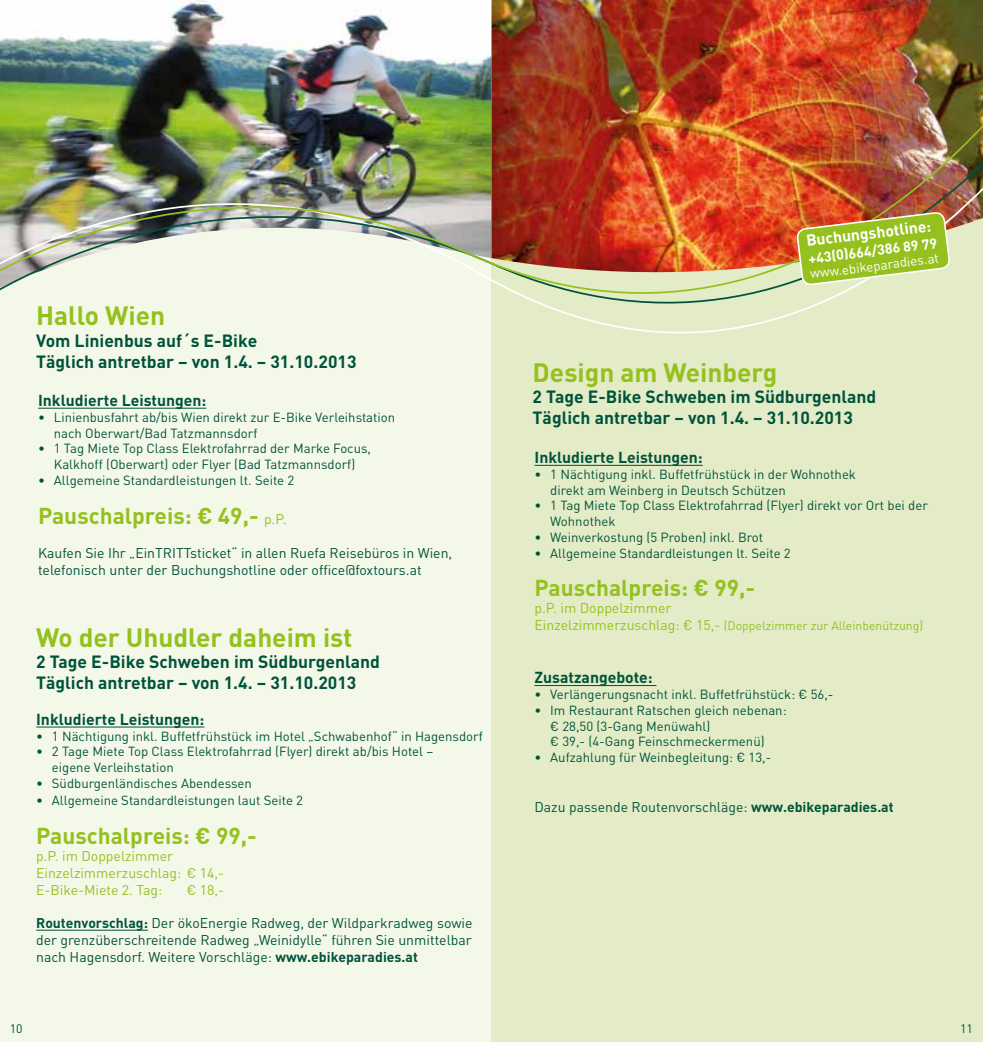
<style>
.page{position:relative;width:983px;height:1042px;background:#fff}
.page>*{position:absolute;margin:0;border:0;box-sizing:border-box;transform-origin:0 0}
.t1{font:700 26.25px "DIN";color:#95c11f}
.t2{font:700 22.75px "DIN";color:#95c11f}
.t3{font:700 17.5px/21px "DIN";color:#00533b}
.t4{font:700 15.75px "DIN";color:#00533b}
.t5{font:700 15.75px "DIN";color:#fff}
.t6{font:700 14.17px "DIN";color:#fff}
.t7{font:14px/16.8px "DIN";color:#00533b}
.t8{font:14px/16.8px "DIN";color:#95c11f}
.t9{font:13.3px "DIN";color:#fff}
.t10{font:13.12px/15.8px "DIN";color:#00533b}
.t11{font:12.25px "DIN";color:#95c11f}
.t12{font:12.25px "DIN";color:#00533b}
.s1{font-weight:400;font-size:14px}
.s2{font-weight:700}
.s3{font-size:14px}
</style>
<div class="page">
<div style="left:0;top:0;width:491px;height:1042px;background:#f4f8e9"></div>
<div style="left:491px;top:0;width:491px;height:1042px;background:#e3ecc6"></div>
<hr style="left:36px;top:726px;width:168px;height:1px;background:#00533b">
<hr style="left:36px;top:930px;width:112px;height:1px;background:#00533b">
<img style="left:0;top:0;width:982px;height:466px">
<svg style="left:0;top:410px;width:982px;height:10px"></svg>
<img style="left:0;top:41px;width:982px;height:369px">
<hr style="left:534px;top:465px;width:168px;height:1px;background:#00533b">
<hr style="left:534px;top:685px;width:122px;height:1px;background:#00533b">
<svg style="left:796px;top:212px;width:153px;height:73px;background:#aabb3f"></svg>
<h1 class="t1" style="left:36px;top:298px;width:130px">Hallo Wien</h1>
<h3 class="t3" style="left:36px;top:330px;width:322px">Vom Linienbus auf´s E-Bike<br>Täglich antretbar – von 1.4. – 31.10.2013</h3>
<p class="t4" style="left:38px;top:390px;width:170px">I nkludierte Leistungen:</p>
<p class="t10" style="left:54px;top:409px;width:343px;text-indent:-16px">• Linienbusfahrt ab/bis Wien direkt zur E-Bike Verleihstation nach Oberwart/Bad Tatzmannsdorf</p>
<p class="t10" style="left:38px;top:440px;width:334px;text-align:center">• 1 Tag Miete Top Class Elektrofahrrad der Marke Focus,<br>Kalkhoff (Oberwart) oder Flyer (Bad Tatzmannsdorf)</p>
<p class="t10" style="left:38px;top:472px;width:258px">• Allgemeine Standardleistungen lt. Seite 2</p>
<h2 class="t2" style="left:38px;top:501px;width:250px">Pauschalpreis: € 49,- <span class="s1">p.P.</span></h2>
<p class="t7" style="left:38px;top:544px;width:415px">Kaufen Sie I hr „EinTRITTsticket“ in allen Ruefa Reisebüros in Wien, telefonisch unter der Buchungshotline oder office@foxtours.at</p>
<h1 class="t1" style="left:36px;top:620px;width:317px">Wo der Uhudler daheim ist</h1>
<h3 class="t3" style="left:36px;top:650px;width:345px">2 Tage E-Bike Schweben im Südburgenland<br>Täglich antretbar – von 1.4. – 31.10.2013</h3>
<p class="t4" style="left:36px;top:709px;width:170px">I nkludierte Leistungen:</p>
<p class="t10" style="left:36px;top:728px;width:448px">• 1 Nächtigung inkl. Buffetfrühstück im Hotel „Schwabenhof“ in Hagensdorf</p>
<p class="t10" style="left:52px;top:743px;width:383px;text-indent:-16px">• 2 Tage Miete Top Class Elektrofahrrad (Flyer) direkt ab/bis H otel – eigene Verleihstation</p>
<p class="t10" style="left:36px;top:775px;width:217px">• Südburgenländisches Abendessen</p>
<p class="t10" style="left:36px;top:792px;width:268px">• Allgemeine Standardleistungen laut Seite 2</p>
<h2 class="t2" style="left:36px;top:821px;width:222px">Pauschalpreis: € 99,-</h2>
<p class="t8" style="left:36px;top:847px;width:189px">p.P. im Doppelzimmer<br>Einzelzimmerzuschlag: € 14,-<br>E-Bike-Miete 2. Tag:</p>
<p class="t8" style="left:187px;top:881px;width:39px">€ 18,-</p>
<p class="t7" style="left:36px;top:914px;width:437px;text-align:justify"><span class="s2">Routenvorschlag:</span> Der ökoEnergie Radweg, der Wildparkradweg sowie der grenzüberschreitende Radweg „Weinidylle“ führen Sie unmittelbar nach H agensdorf. Weitere Vorschläge: <span class="s2">www.ebikeparadies.at</span></p>
<p class="t5" style="left:804px;top:230px;width:127px;rotate:-7deg">Buchungshotline:</p>
<p class="t6" style="left:807px;top:249px;width:131px;rotate:-7deg">+43(0)664/386 89 79</p>
<p class="t9" style="left:809px;top:265px;width:131px;rotate:-7deg">www.ebikeparadies.at</p>
<h1 class="t1" style="left:532px;top:355px;width:246px">Design am Weinberg</h1>
<h3 class="t3" style="left:532px;top:385px;width:345px">2 Tage E-Bike Schweben im Südburgenland<br>Täglich antretbar – von 1.4. – 31.10.2013</h3>
<p class="t4" style="left:534px;top:447px;width:170px">I nkludierte Leistungen:</p>
<p class="t10" style="left:550px;top:466px;width:307px;text-indent:-16px">• 1 Nächtigung inkl. Buffetfrühstück in der Wohnothek direkt am Weinberg in Deutsch Schützen</p>
<p class="t10" style="left:550px;top:497px;width:379px;text-indent:-16px">• 1 Tag Miete Top Class Elektrofahrrad (Flyer) direkt vor Ort bei der<br>Wohnothek</p>
<p class="t10" style="left:534px;top:529px;width:230px">• Weinverkostung (5 Proben) inkl. Brot</p>
<p class="t10" style="left:534px;top:545px;width:258px">• Allgemeine Standardleistungen lt. Seite 2</p>
<h2 class="t2" style="left:534px;top:573px;width:222px">Pauschalpreis: € 99,-</h2>
<p class="t8" style="left:534px;top:599px;width:138px">p.P. im Doppelzimmer</p>
<p class="t11" style="left:534px;top:618px;width:390px"><span class="s3">Einzelzimmerzuschlag: € 15,-</span> (Doppelzimmer zur Alleinbenützung)</p>
<p class="t4" style="left:534px;top:667px;width:120px">Zusatzangebote:</p>
<p class="t10" style="left:534px;top:686px;width:300px">• Verlängerungsnacht inkl. Buffetfrühstück: € 56,-</p>
<p class="t10" style="left:550px;top:702px;width:238px;text-indent:-16px">• I m Restaurant Ratschen gleich nebenan: € 28,50 (3-Gang Menüwahl)<br>€ 39,- (4-Gang Feinschmeckermenü)</p>
<p class="t10" style="left:534px;top:749px;width:238px">• Aufzahlung für Weinbegleitung: € 13,-</p>
<p class="t7" style="left:534px;top:798px;width:360px">Dazu passende Routenvorschläge: <span class="s2">www.ebikeparadies.at</span></p>
<p class="t12" style="left:10px;top:1021px;width:14px">10</p>
<p class="t12" style="left:959px;top:1021px;width:14px">11</p>
</div>
